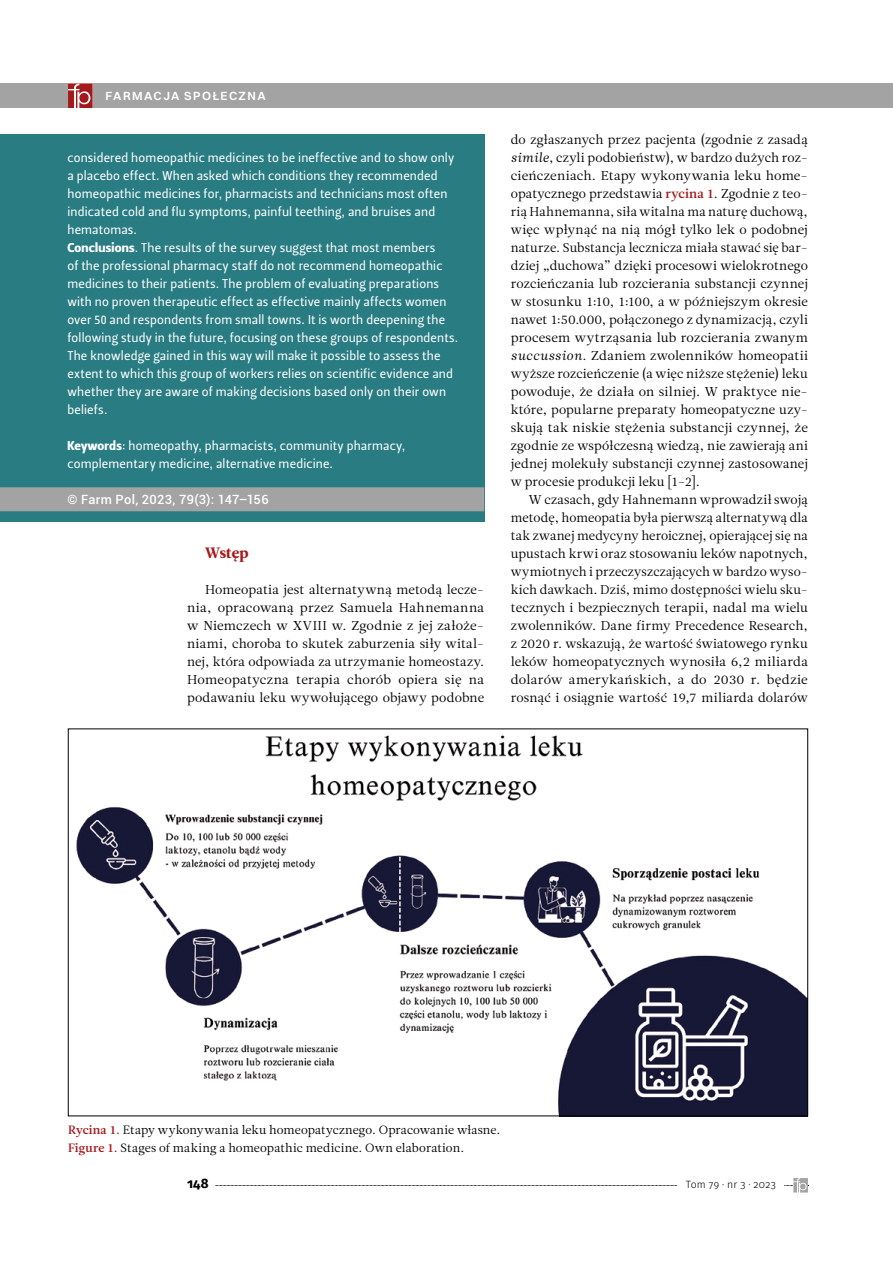
<style>
.page{position:relative;width:893px;height:1263px;background:#fff}
.page>*{position:absolute;margin:0;border:0;box-sizing:border-box;transform-origin:0 0}
.t1{font:15px "Leitura News Roman 4";letter-spacing:-.005em;color:#a5191c}
.t2{font:700 13.5px "Fira Sans";color:#000}
.t3{font:12.75px/18px "Leitura News Roman 1";letter-spacing:.01em;color:#000;text-align:justify}
.t4{font:12.75px/18px "Leitura Sans Grot 2";letter-spacing:.01em;color:#fff}
.t5{font:500 12.75px "Roboto";letter-spacing:.025em;color:#fff}
.t6{font:12px/18px "Leitura News Roman 1";letter-spacing:.005em;color:#000}
.t7{font:600 12px "Switzer";letter-spacing:.12em;color:#fff}
.t8{font:300 10.5px "Fira Sans";letter-spacing:.025em;color:#000}
.s1{font-family:"Leitura Sans Grot 4"}
.s2{font-family:"Leitura News Italic 1"}
.s3{font-family:"Leitura News Roman 3";color:#a5191c}
</style>
<div class="page">
<div style="left:0;top:83px;width:893px;height:25px;background:#a3a3a3"></div>
<svg style="left:68px;top:83px;width:25px;height:25px"></svg>
<svg style="left:215px;top:1178px;width:594px;height:14px"></svg>
<div style="left:0;top:135px;width:484px;height:387px;background:#287c82"></div>
<div style="left:0;top:487px;width:484px;height:24px;background:#a3a3a3"></div>
<img style="left:76px;top:735px;width:730px;height:379px">
<p class="t7" style="left:105px;top:89px;width:162px">FARMACJA SPOŁECZNA</p>
<p class="t4" style="left:67px;top:149px;width:392px">considered homeopathic medicines to be ineffective and to show only a placebo effect. When asked which conditions they recommended homeopathic medicines for, pharmacists and technicians most often indicated cold and flu symptoms, painful teething, and bruises and hematomas.<br><span class="s1">Conclusions</span>. The results of the survey suggest that most members<br>of the professional pharmacy staff do not recommend homeopathic medicines to their patients. The problem of evaluating preparations with no proven therapeutic effect as effective mainly affects women over 50 and respondents from small towns. It is worth deepening the following study in the future, focusing on these groups of respondents.<br>The knowledge gained in this way will make it possible to assess the extent to which this group of workers relies on scientific evidence and whether they are aware of making decisions based only on their own beliefs.</p>
<p class="t4" style="left:67px;top:437px;width:339px"><span class="s1">Keywords</span>: homeopathy, pharmacists, community pharmacy, complementary medicine, alternative medicine.</p>
<p class="t5" style="left:67px;top:491px;width:203px">© Farm Pol, 2023, 79(3): 147–156</p>
<p class="t1" style="left:205px;top:544px;width:45px">Wstęp</p>
<p class="t3" style="left:187px;top:581px;width:299px;text-indent:18px">Homeopatia jest alternatywną metodą lecze&shy;nia, opracowaną przez Samuela Hahnemanna w Niemczech w XVIII w. Zgodnie z jej założe&shy;niami, choroba to skutek zaburzenia siły wital&shy;nej, która odpowiada za utrzymanie homeostazy.<br>Homeopatyczna terapia chorób opiera się na podawaniu leku wywołującego objawy podobne</p>
<p class="t3" style="left:511px;top:131px;width:299px">do zgłaszanych przez pacjenta (zgodnie z zasadą <span class="s2">simile</span>, czyli podobieństw), w bardzo dużych roz&shy;cieńczeniach. Etapy wykonywania leku home&shy;opatycznego przedstawia <span class="s3">rycina 1</span>. Zgodnie z teo&shy;rią Hahnemanna, siła witalna ma naturę duchową, więc wpłynąć na nią mógł tylko lek o podobnej naturze. Substancja lecznicza miała stawać się bar&shy;dziej „duchowa” dzięki procesowi wielokrotnego rozcieńczania lub rozcierania substancji czynnej w stosunku 1:10, 1:100, a w późniejszym okresie nawet 1:50.000, połączonego z dynamizacją, czyli procesem wytrząsania lub rozcierania zwanym <span class="s2">succussion</span>. Zdaniem zwolenników homeopatii wyższe rozcieńczenie (a więc niższe stężenie) leku powoduje, że działa on silniej. W praktyce nie&shy;które, popularne preparaty homeopatyczne uzy&shy;skują tak niskie stężenia substancji czynnej, że zgodnie ze współczesną wiedzą, nie zawierają ani jednej molekuły substancji czynnej zastosowanej w procesie produkcji leku [1–2].</p>
<p class="t3" style="left:511px;top:491px;width:299px;text-indent:18px">W czasach, gdy Hahnemann wprowadził swoją metodę, homeopatia była pierwszą alternatywą dla tak zwanej medycyny heroicznej, opierającej się na upustach krwi oraz stosowaniu leków napotnych, wymiotnych i przeczyszczających w bardzo wyso&shy;kich dawkach. Dziś, mimo dostępności wielu sku&shy;tecznych i bezpiecznych terapii, nadal ma wielu zwolenników. Dane firmy Precedence Research, z 2020 r. wskazują, że wartość światowego rynku leków homeopatycznych wynosiła 6,2 miliarda dolarów amerykańskich, a do 2030 r. będzie rosnąć i osiągnie wartość 19,7 miliarda dolarów</p>
<p class="t6" style="left:68px;top:1121px;width:434px"><span class="s3">Rycina 1.</span> Etapy wykonywania leku homeopatycznego. Opracowanie własne.<br><span class="s3">Figure 1.</span> Stages of making a homeopathic medicine. Own elaboration.</p>
<p class="t2" style="left:187px;top:1172px;width:23px">148</p>
<p class="t8" style="left:686px;top:1177px;width:92px">Tom 79 · nr 3 · 2023</p>
</div>
